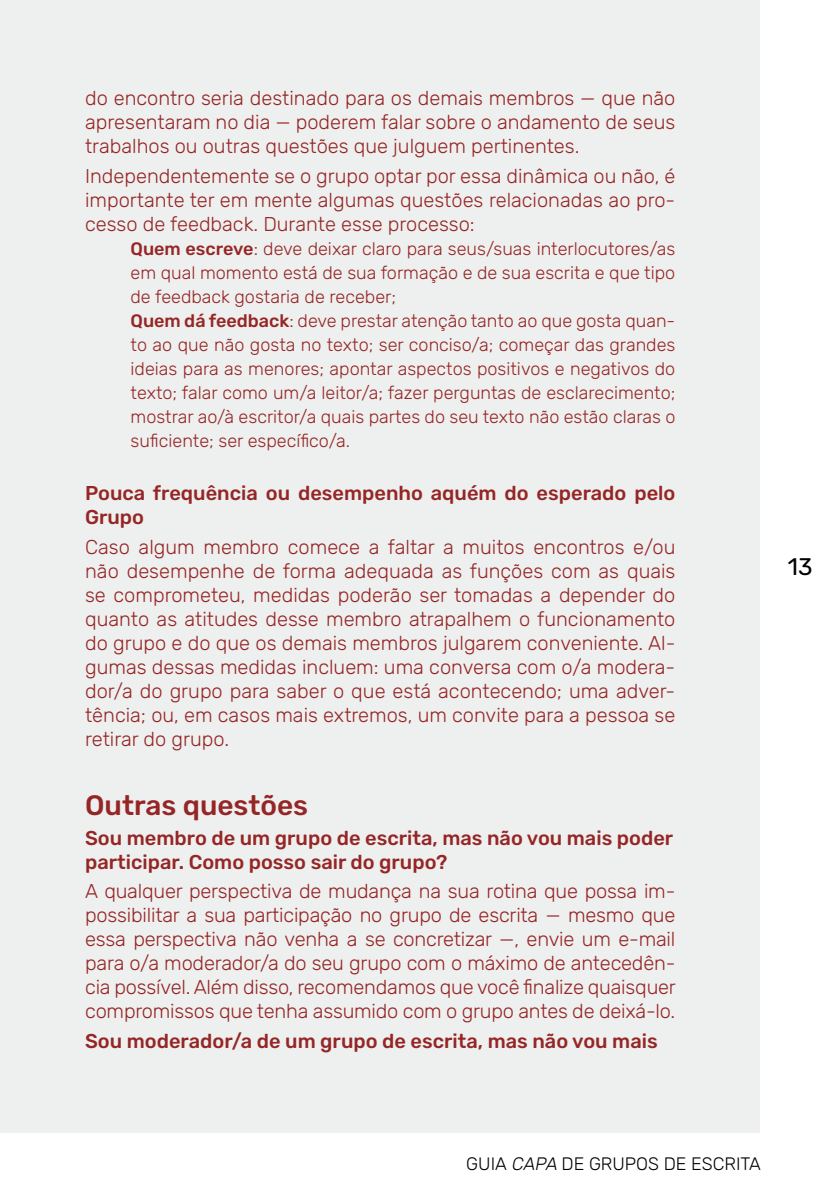
<style>
.page{position:relative;width:840px;height:1191px;background:#fff}
.page>*{position:absolute;margin:0;border:0;box-sizing:border-box;transform-origin:0 0}
.t1{font:500 28px "Rubik";color:#952625}
.t2{font:24px "Rubik";color:#000}
.t3{font:300 20px/24px "Rubik";color:#952625;text-align:justify}
.t4{font:500 20px/24px "Rubik";color:#952625}
.t5{font:300 18px/24px "Rubik";color:#952625}
.t6{font:300 18px "Rubik";color:#000}
.s1{font-weight:500}
.s2{font-style:italic}
</style>
<div class="page">
<div style="left:0;top:0;width:759px;height:1133px;background:#eeefef"></div>
<p class="t3" style="left:85px;top:86px;width:591px">do encontro seria destinado para os demais membros — que não apresentaram no dia — poderem falar sobre o andamento de seus trabalhos ou outras questões que julguem pertinentes.</p>
<p class="t3" style="left:85px;top:164px;width:591px">Independentemente se o grupo optar por essa dinâmica ou não, é importante ter em mente algumas questões relacionadas ao pro&shy;cesso de feedback. Durante esse processo:</p>
<p class="t5" style="left:130px;top:237px;width:546px"><span class="s1">Quem escreve</span>: deve deixar claro para seus/suas interlocutores/as em qual momento está de sua formação e de sua escrita e que tipo de feedback gostaria de receber;<br><span class="s1">Quem dá feedback</span>: deve prestar atenção tanto ao que gosta quan&shy;to ao que não gosta no texto; ser conciso/a; começar das grandes ideias para as menores; apontar aspectos positivos e negativos do texto; falar como um/a leitor/a; fazer perguntas de esclarecimento; mostrar ao/à escritor/a quais partes do seu texto não estão claras o suficiente; ser específico/a.</p>
<p class="t4" style="left:85px;top:482px;width:591px">Pouca frequência ou desempenho aquém do esperado pelo<br>Grupo</p>
<p class="t3" style="left:85px;top:535px;width:591px">Caso algum membro comece a faltar a muitos encontros e/ou não desempenhe de forma adequada as funções com as quais se comprometeu, medidas poderão ser tomadas a depender do quanto as atitudes desse membro atrapalhem o funcionamento do grupo e do que os demais membros julgarem conveniente. Al&shy;gumas dessas medidas incluem: uma conversa com o/a modera&shy;dor/a do grupo para saber o que está acontecendo; uma adver&shy;tência; ou, em casos mais extremos, um convite para a pessoa se retirar do grupo.</p>
<h1 class="t1" style="left:85px;top:789px;width:224px">Outras questões</h1>
<p class="t4" style="left:85px;top:826px;width:589px">Sou membro de um grupo de escrita, mas não vou mais poder participar. Como posso sair do grupo?</p>
<p class="t3" style="left:85px;top:880px;width:592px">A qualquer perspectiva de mudança na sua rotina que possa im&shy;possibilitar a sua participação no grupo de escrita — mesmo que essa perspectiva não venha a se concretizar —, envie um e-mail para o/a moderador/a do seu grupo com o máximo de antecedên&shy;cia possível. Além disso, recomendamos que você finalize quaisquer compromissos que tenha assumido com o grupo antes de deixá-lo.</p>
<p class="t4" style="left:85px;top:1029px;width:573px">Sou moderador/a de um grupo de escrita, mas não vou mais</p>
<p class="t2" style="left:787px;top:553px;width:26px">13</p>
<p class="t6" style="left:466px;top:1153px;width:296px">GUIA <span class="s2">CAPA</span> DE GRUPOS DE ESCRITA</p>
</div>
